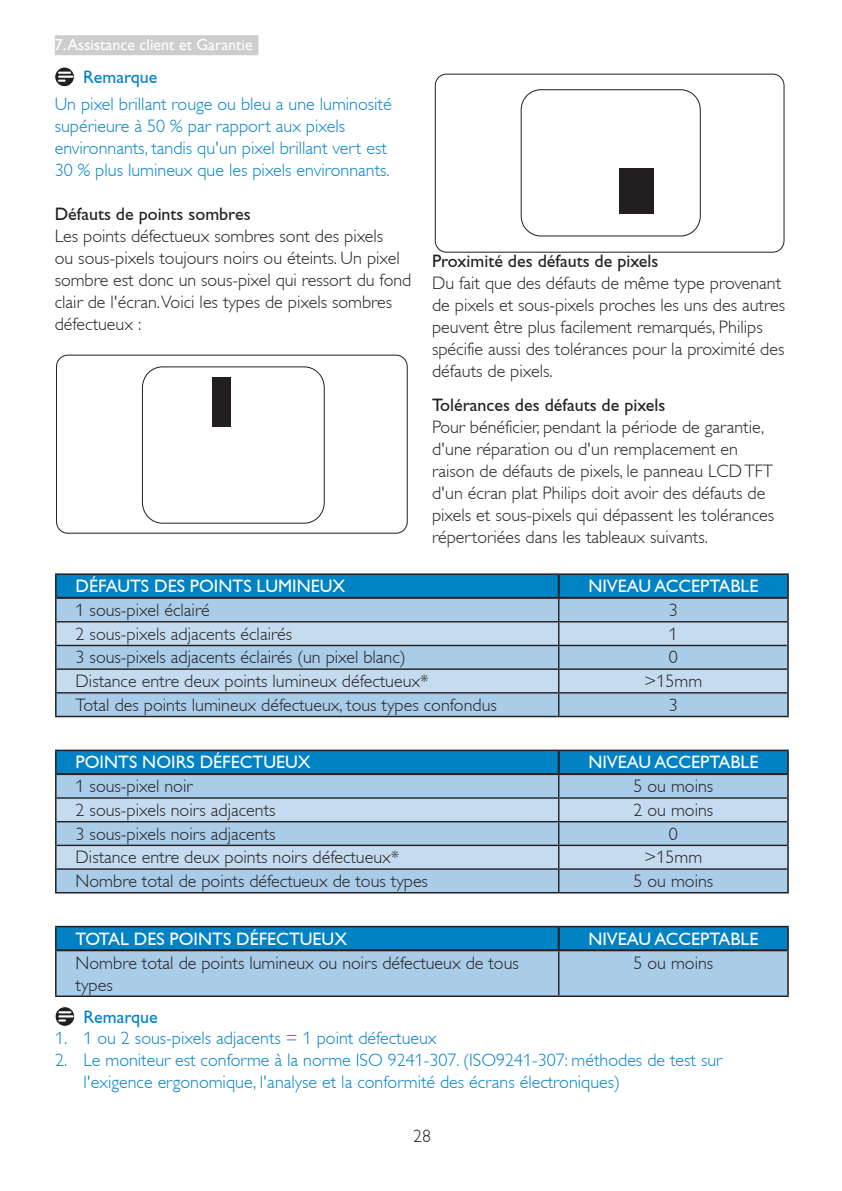
<style>
.page{position:relative;width:842px;height:1191px;background:#fff}
.page>*{position:absolute;margin:0;border:0;box-sizing:border-box;transform-origin:0 0}
.t1{font:300 18px/22px "Gill Alt One";color:#231f20}
.t2{font:300 18px/22px "Gill Alt One";color:#0082c5}
.t3{font:18px "Gill Alt One";color:#fff}
.t4{font:18px "Gill Alt One";color:#231f20}
.t5{font:18px "Gill Alt One";color:#0082c5}
.t6{font:16px "Gill Sans Alt One WGL";color:#fff}
</style>
<div class="page">
<div style="left:55px;top:35px;width:203px;height:20px;background:#cdcdcd"></div>
<svg style="left:55px;top:67px;width:19px;height:20px"></svg>
<div style="left:55px;top:67px;width:19px;height:20px;border:1px solid #fff;border-radius:50%"></div>
<svg style="left:59px;top:72px;width:13px;height:10px"></svg>
<div style="left:56px;top:355px;width:351px;height:178px;border:1px solid #231f20;border-radius:11px"></div>
<div style="left:142px;top:367px;width:182px;height:156px;border:1px solid #231f20;border-radius:20px"></div>
<div style="left:212px;top:377px;width:19px;height:49px;background:#231f20"></div>
<div style="left:435px;top:74px;width:349px;height:178px;border:1px solid #231f20;border-radius:11px"></div>
<div style="left:521px;top:89px;width:179px;height:147px;border:1px solid #231f20;border-radius:20px"></div>
<div style="left:619px;top:168px;width:35px;height:46px;background:#231f20"></div>
<hr style="left:55px;top:598px;width:2px;height:24px;background:#231f20">
<hr style="left:787px;top:598px;width:2px;height:24px;background:#231f20">
<hr style="left:55px;top:622px;width:2px;height:23px;background:#231f20">
<hr style="left:787px;top:622px;width:2px;height:23px;background:#231f20">
<hr style="left:55px;top:645px;width:2px;height:24px;background:#231f20">
<hr style="left:787px;top:645px;width:2px;height:24px;background:#231f20">
<hr style="left:55px;top:669px;width:2px;height:24px;background:#231f20">
<hr style="left:787px;top:669px;width:2px;height:24px;background:#231f20">
<hr style="left:55px;top:693px;width:2px;height:23px;background:#231f20">
<hr style="left:787px;top:693px;width:2px;height:23px;background:#231f20">
<hr style="left:55px;top:716px;width:504px;height:1px;background:#231f20">
<hr style="left:559px;top:716px;width:230px;height:1px;background:#231f20">
<svg style="left:56px;top:575px;width:732px;height:141px;background:#91bddc"></svg>
<hr style="left:55px;top:573px;width:504px;height:2px;background:#231f20">
<hr style="left:55px;top:575px;width:2px;height:23px;background:#231f20">
<hr style="left:559px;top:573px;width:230px;height:2px;background:#231f20">
<hr style="left:787px;top:575px;width:2px;height:23px;background:#231f20">
<hr style="left:57px;top:597px;width:502px;height:2px;background:#231f20">
<hr style="left:558px;top:575px;width:2px;height:22px;background:#231f20">
<hr style="left:559px;top:597px;width:228px;height:2px;background:#231f20">
<hr style="left:55px;top:774px;width:2px;height:24px;background:#231f20">
<hr style="left:787px;top:774px;width:2px;height:24px;background:#231f20">
<hr style="left:55px;top:798px;width:2px;height:23px;background:#231f20">
<hr style="left:787px;top:798px;width:2px;height:23px;background:#231f20">
<hr style="left:55px;top:821px;width:2px;height:24px;background:#231f20">
<hr style="left:787px;top:821px;width:2px;height:24px;background:#231f20">
<hr style="left:55px;top:845px;width:2px;height:24px;background:#231f20">
<hr style="left:787px;top:845px;width:2px;height:24px;background:#231f20">
<hr style="left:55px;top:869px;width:2px;height:23px;background:#231f20">
<hr style="left:787px;top:869px;width:2px;height:23px;background:#231f20">
<hr style="left:55px;top:892px;width:504px;height:1px;background:#231f20">
<hr style="left:559px;top:892px;width:230px;height:1px;background:#231f20">
<svg style="left:56px;top:751px;width:732px;height:141px;background:#91bddc"></svg>
<hr style="left:55px;top:749px;width:504px;height:2px;background:#231f20">
<hr style="left:55px;top:751px;width:2px;height:23px;background:#231f20">
<hr style="left:559px;top:749px;width:230px;height:2px;background:#231f20">
<hr style="left:787px;top:751px;width:2px;height:23px;background:#231f20">
<hr style="left:57px;top:773px;width:502px;height:2px;background:#231f20">
<hr style="left:558px;top:751px;width:2px;height:22px;background:#231f20">
<hr style="left:559px;top:773px;width:228px;height:2px;background:#231f20">
<svg style="left:57px;top:927px;width:730px;height:68px;background:#70b2db"></svg>
<hr style="left:55px;top:950px;width:2px;height:45px;background:#231f20">
<hr style="left:787px;top:950px;width:2px;height:45px;background:#231f20">
<hr style="left:55px;top:995px;width:504px;height:2px;background:#231f20">
<hr style="left:559px;top:995px;width:230px;height:2px;background:#231f20">
<hr style="left:558px;top:951px;width:1px;height:44px;background:#231f20">
<hr style="left:55px;top:926px;width:504px;height:1px;background:#231f20">
<hr style="left:55px;top:927px;width:2px;height:23px;background:#231f20">
<hr style="left:559px;top:926px;width:230px;height:1px;background:#231f20">
<hr style="left:787px;top:927px;width:2px;height:23px;background:#231f20">
<hr style="left:57px;top:949px;width:502px;height:2px;background:#231f20">
<hr style="left:558px;top:927px;width:2px;height:22px;background:#231f20">
<hr style="left:559px;top:949px;width:228px;height:2px;background:#231f20">
<svg style="left:55px;top:1006px;width:20px;height:20px"></svg>
<div style="left:55px;top:1006px;width:20px;height:20px;border:1px solid #fff;border-radius:50%"></div>
<svg style="left:59px;top:1011px;width:14px;height:10px"></svg>
<p class="t6" style="left:55px;top:33px;width:199px">7. Assistance client et Garantie</p>
<p class="t5" style="left:83px;top:67px;width:76px">Remarque</p>
<p class="t2" style="left:55px;top:93px;width:338px">Un pixel brillant rouge ou bleu a une luminosité supérieure à 50 % par rapport aux pixels environnants, tandis qu'un pixel brillant vert est 30 % plus lumineux que les pixels environnants.</p>
<p class="t4" style="left:55px;top:203px;width:197px">Défauts de points sombres</p>
<p class="t1" style="left:55px;top:225px;width:358px">Les points défectueux sombres sont des pixels<br>ou sous-pixels toujours noirs ou éteints. Un pixel sombre est donc un sous-pixel qui ressort du fond clair de l'écran.Voici les types de pixels sombres défectueux :</p>
<p class="t4" style="left:432px;top:250px;width:228px">Proximité des défauts de pixels</p>
<p class="t1" style="left:432px;top:272px;width:354px">Du fait que des défauts de même type provenant de pixels et sous-pixels proches les uns des autres peuvent être plus facilement remarqués, Philips spécifie aussi des tolérances pour la proximité des défauts de pixels.</p>
<p class="t4" style="left:432px;top:394px;width:235px">Tolérances des défauts de pixels</p>
<p class="t1" style="left:432px;top:416px;width:344px">Pour bénéficier, pendant la période de garantie, d'une réparation ou d'un remplacement en raison de défauts de pixels, le panneau LCD TFT d'un écran plat Philips doit avoir des défauts de pixels et sous-pixels qui dépassent les tolérances répertoriées dans les tableaux suivants.</p>
<p class="t3" style="left:76px;top:576px;width:271px">DÉFAUTS DES POINTS LUMINEUX</p>
<p class="t3" style="left:588px;top:576px;width:172px">NIVEAU ACCEPTABLE</p>
<p class="t1" style="left:76px;top:599px;width:135px">1 sous-pixel éclairé</p>
<p class="t1" style="left:669px;top:599px;width:10px">3</p>
<p class="t1" style="left:76px;top:623px;width:218px">2 sous-pixels adjacents éclairés</p>
<p class="t1" style="left:669px;top:623px;width:10px">1</p>
<p class="t1" style="left:76px;top:646px;width:332px">3 sous-pixels adjacents éclairés (un pixel blanc)</p>
<p class="t1" style="left:669px;top:646px;width:10px">0</p>
<p class="t1" style="left:76px;top:670px;width:354px">Distance entre deux points lumineux défectueux*</p>
<p class="t1" style="left:645px;top:670px;width:59px">&gt;15mm</p>
<p class="t1" style="left:76px;top:694px;width:423px">Total des points lumineux défectueux, tous types confondus</p>
<p class="t1" style="left:669px;top:694px;width:10px">3</p>
<p class="t3" style="left:76px;top:752px;width:236px">POINTS NOIRS DÉFECTUEUX</p>
<p class="t3" style="left:588px;top:752px;width:172px">NIVEAU ACCEPTABLE</p>
<p class="t1" style="left:76px;top:775px;width:118px">1 sous-pixel noir</p>
<p class="t1" style="left:633px;top:775px;width:81px">5 ou moins</p>
<p class="t1" style="left:76px;top:799px;width:201px">2 sous-pixels noirs adjacents</p>
<p class="t1" style="left:633px;top:799px;width:81px">2 ou moins</p>
<p class="t1" style="left:76px;top:822px;width:201px">3 sous-pixels noirs adjacents</p>
<p class="t1" style="left:669px;top:822px;width:10px">0</p>
<p class="t1" style="left:76px;top:846px;width:325px">Distance entre deux points noirs défectueux*</p>
<p class="t1" style="left:645px;top:846px;width:59px">&gt;15mm</p>
<p class="t1" style="left:76px;top:870px;width:354px">Nombre total de points défectueux de tous types</p>
<p class="t1" style="left:633px;top:870px;width:81px">5 ou moins</p>
<p class="t3" style="left:76px;top:928px;width:273px">TOTAL DES POINTS DÉFECTUEUX</p>
<p class="t3" style="left:588px;top:928px;width:172px">NIVEAU ACCEPTABLE</p>
<p class="t1" style="left:76px;top:951px;width:445px">Nombre total de points lumineux ou noirs défectueux de tous types</p>
<p class="t1" style="left:633px;top:951px;width:81px">5 ou moins</p>
<p class="t5" style="left:83px;top:1006px;width:76px">Remarque</p>
<p class="t2" style="left:55px;top:1026px;width:383px">1. 1 ou 2 sous-pixels adjacents = 1 point défectueux</p>
<p class="t2" style="left:83px;top:1048px;width:640px;text-indent:-28px">2. Le moniteur est conforme à la norme ISO 9241-307. (ISO9241-307: méthodes de test sur l'exigence ergonomique, l'analyse et la conformité des écrans électroniques)</p>
<p class="t1" style="left:413px;top:1125px;width:19px">28</p>
</div>
